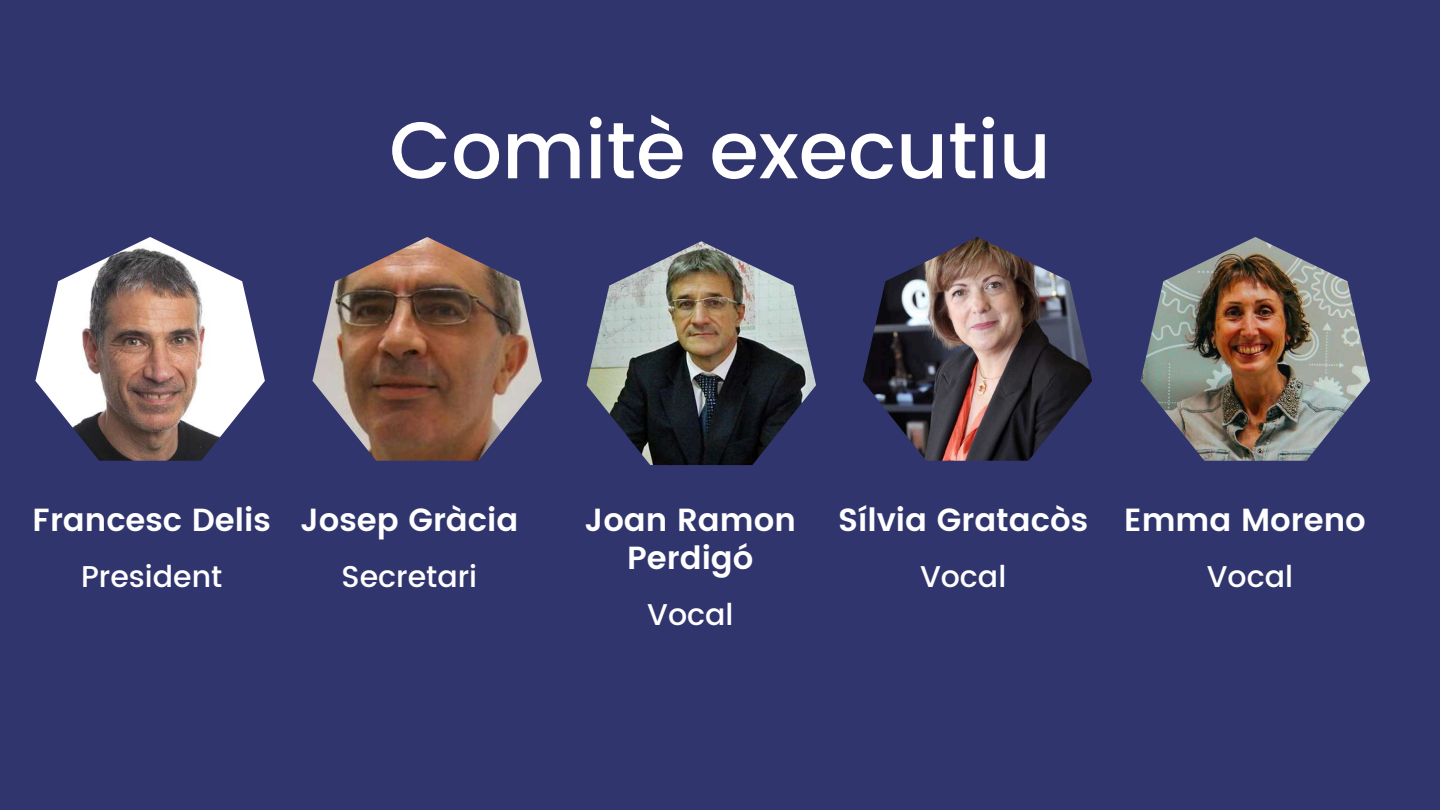
<style>
.page{position:relative;width:1440px;height:810px;background:#31356e}
.page>*{position:absolute;margin:0;border:0;box-sizing:border-box;transform-origin:0 0}
.t1{font:500 80px "Poppins";color:#fff}
.t2{font:600 32px/38.2px "Poppins";color:#fff;text-align:center}
.t3{font:500 30px "Poppins";color:#fff}
</style>
<div class="page">
<img style="left:1141px;top:237px;width:229px;height:224px">
<img style="left:587px;top:241px;width:229px;height:224px">
<img style="left:35px;top:237px;width:230px;height:224px">
<img style="left:312px;top:237px;width:230px;height:224px">
<img style="left:863px;top:237px;width:229px;height:224px">
<h1 class="t1" style="left:389px;top:104px;width:663px">Comitè executiu</h1>
<p class="t2" style="left:33px;top:501px;width:240px">Francesc Delis</p>
<p class="t3" style="left:81px;top:559px;width:143px">President</p>
<p class="t2" style="left:300px;top:501px;width:220px">Josep Gràcia</p>
<p class="t3" style="left:342px;top:559px;width:137px">Secretari</p>
<p class="t2" style="left:585px;top:501px;width:213px">Joan Ramon<br>Perdigó</p>
<p class="t3" style="left:647px;top:597px;width:88px">Vocal</p>
<p class="t2" style="left:838px;top:501px;width:251px">Sílvia Gratacòs</p>
<p class="t3" style="left:920px;top:559px;width:88px">Vocal</p>
<p class="t2" style="left:1124px;top:501px;width:243px">Emma Moreno</p>
<p class="t3" style="left:1207px;top:559px;width:88px">Vocal</p>
</div>
